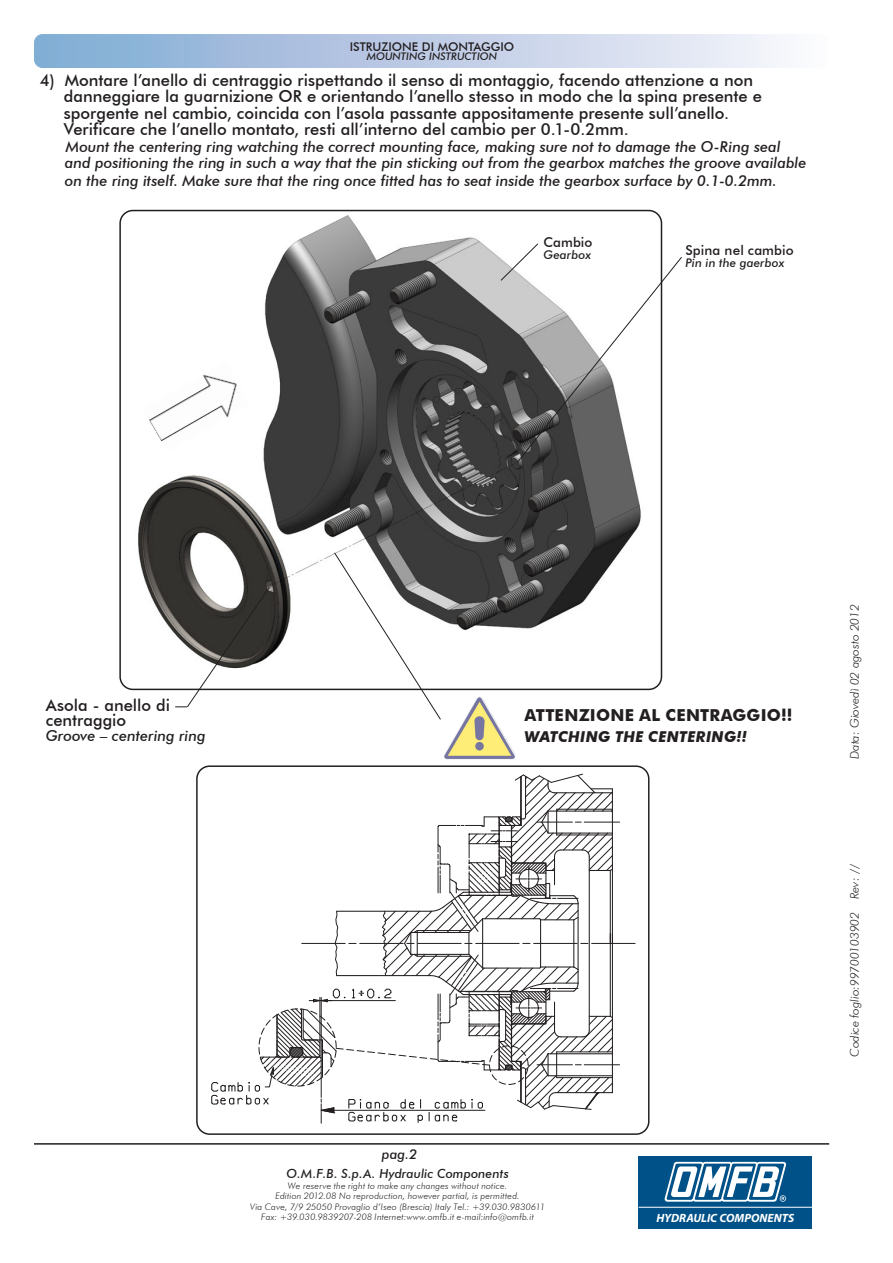
<style>
.page{position:relative;width:893px;height:1263px;background:#fff}
.page>*{position:absolute;margin:0;border:0;box-sizing:border-box;transform-origin:0 0}
.t1{font:500 16.5px/16.5px "Futura BT";color:#231f20}
.t2{font:700 16.5px "Futura BT";letter-spacing:.01em;color:#231f20}
.t3{font:italic 500 15px "Futura BT";color:#231f20}
.t4{font:italic 700 15px "Futura BT";letter-spacing:.015em;color:#231f20}
.t5{font:500 13.5px "Futura BT";letter-spacing:.005em;color:#231f20}
.t6{font:italic 500 13.5px "Futura BT";color:#231f20}
.t7{font:italic 500 12.6px "Futura BT";letter-spacing:.005em;color:#231f20}
.t8{font:italic 300 12px "Futura BT";color:#231f20}
.t9{font:italic 500 12px "Futura BT";letter-spacing:.01em;color:#231f20}
.t10{font:500 12px "Futura BT";color:#231f20}
.t11{font:italic 700 12px "Myriad Pro";color:#fff}
.t12{font:italic 500 10.5px "Futura BT";color:#231f20}
.t13{font:italic 300 9px/10.5px "Futura BT";letter-spacing:.02em;color:#231f20;text-align:center}
</style>
<div class="page">
<hr style="left:34px;top:1143px;width:795px;height:1px;background:#231f20">
<div style="left:34px;top:34px;width:795px;height:34px;background:linear-gradient(to right,#81a8d2,#fbf6fb);border-radius:9px"></div>
<div style="left:639px;top:1156px;width:173px;height:73px;background:#005187"></div>
<hr style="left:639px;top:1207px;width:173px;height:1px;background:#fff">
<svg style="left:664px;top:1162px;width:122px;height:40px"></svg>
<hr style="left:584px;top:822px;width:35px;height:1px;background:#231f20">
<hr style="left:584px;top:1064px;width:35px;height:1px;background:#231f20">
<hr style="left:592px;top:943px;width:43px;height:1px;background:#231f20">
<svg style="left:211px;top:774px;width:403px;height:349px"></svg>
<div style="left:196px;top:765px;width:453px;height:370px;border:2px solid #231f20;border-radius:13px"></div>
<img style="left:138px;top:215px;width:503px;height:440px">
<svg style="left:175px;top:586px;width:95px;height:122px"></svg>
<img style="left:143px;top:361px;width:107px;height:91px">
<img style="left:463px;top:697px;width:16px;height:26px">
<svg style="left:334px;top:552px;width:107px;height:168px"></svg>
<svg style="left:500px;top:243px;width:182px;height:221px"></svg>
<p class="t10" style="left:350px;top:39px;width:166px">ISTRUZIONE DI MONTAGGIO</p>
<p class="t12" style="left:367px;top:49px;width:132px">MOUNTING INSTRUCTION</p>
<p class="t1" style="left:40px;top:72px;width:715px">4) Montare l’anello di centraggio rispettando il senso di montaggio, facendo attenzione a non</p>
<p class="t1" style="left:64px;top:88px;width:699px">danneggiare la guarnizione OR e orientando l’anello stesso in modo che la spina presente e sporgente nel cambio, coincida con l’asola passante appositamente presente sull’anello.</p>
<p class="t1" style="left:64px;top:121px;width:566px">Verificare che l’anello montato, resti all’interno del cambio per 0.1-0.2mm.</p>
<p class="t3" style="left:66px;top:137px;width:716px">Mount the centering ring watching the correct mounting face, making sure not to damage the O-Ring seal</p>
<p class="t3" style="left:65px;top:154px;width:743px">and positioning the ring in such a way that the pin sticking out from the gearbox matches the groove available</p>
<p class="t3" style="left:65px;top:172px;width:713px">on the ring itself. Make sure that the ring once fitted has to seat inside the gearbox surface by 0.1-0.2mm.</p>
<p class="t5" style="left:543px;top:234px;width:51px">Cambio</p>
<p class="t9" style="left:543px;top:248px;width:49px">Gearbox</p>
<p class="t5" style="left:685px;top:242px;width:110px">Spina nel cambio</p>
<p class="t9" style="left:685px;top:255px;width:101px">Pin in the gaerbox</p>
<p class="t1" style="left:46px;top:696px;width:126px">Asola - anello di</p>
<p class="t1" style="left:46px;top:711px;width:82px">centraggio</p>
<p class="t3" style="left:46px;top:726px;width:161px">Groove – centering ring</p>
<p class="t2" style="left:524px;top:705px;width:270px">ATTENZIONE AL CENTRAGGIO!!</p>
<p class="t4" style="left:524px;top:727px;width:224px">WATCHING THE CENTERING!!</p>
<p class="t6" style="left:382px;top:1146px;width:37px">pag.2</p>
<p class="t7" style="left:286px;top:1166px;width:224px">O.M.F.B. S.p.A. Hydraulic Components</p>
<p class="t13" style="left:288px;top:1180px;width:221px">We reserve the right to make any changes without notice.</p>
<p class="t13" style="left:275px;top:1191px;width:246px">Edition 2012.08 No reproduction, however partial, is permitted.</p>
<p class="t13" style="left:250px;top:1201px;width:296px">Via Cave, 7/9 25050 Provaglio d’Iseo (Brescia) Italy Tel.: +39.030.9830611<br>Fax: +39.030.9839207-208 Internet:www.omfb.it e-mail:info@omfb.it</p>
<p class="t11" style="left:656px;top:1210px;width:139px">HYDRAULIC COMPONENTS</p>
<p class="t8" style="left:847px;top:759px;width:156px;rotate:-90deg">Data: Giovedì 02 agosto 2012</p>
<p class="t8" style="left:847px;top:1057px;width:194px;rotate:-90deg">Codice foglio:99700103902 Rev: //</p>
</div>
